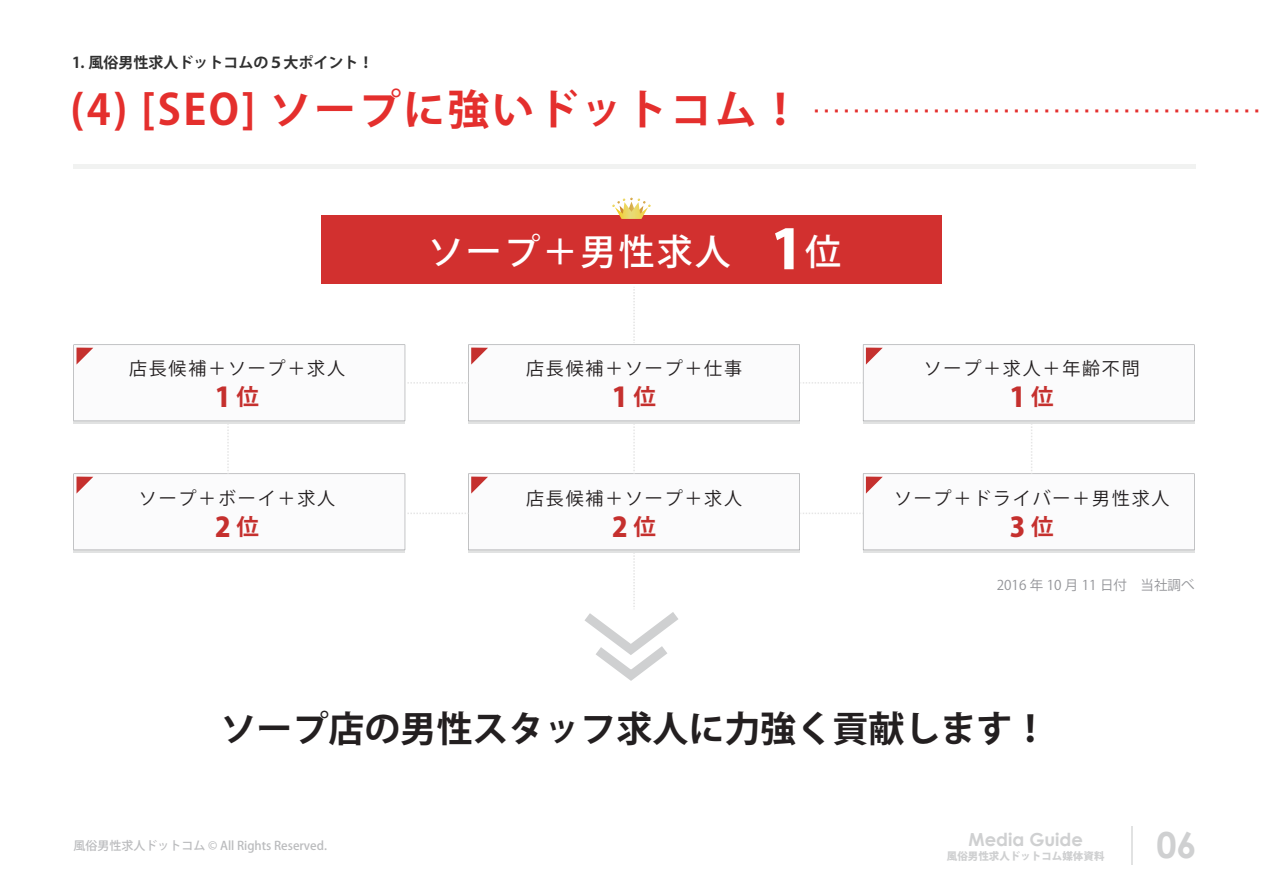
<style>
.page{position:relative;width:1263px;height:893px;background:#fff}
.page>*{position:absolute;margin:0;border:0;box-sizing:border-box;transform-origin:0 0}
.t1{font:37.5px "Hiragino Kaku W1 90 msp RKSJ H";color:#e42f2d}
.t2{font:700 36px "Koz Go Pr 6 N";color:#231f20}
.t3{font:500 36px "Koz Go Pr 6 N";letter-spacing:.06em;color:#fff}
.t4{font:700 36px "Century Gothic";color:#cfd0d1}
.t5{font:800 27px "Koz Go Pr 6 N";color:#c5302e}
.t6{font:18px "Koz Go Pr 6 N";letter-spacing:.1em;color:#231f20}
.t7{font:700 18px "Century Gothic";color:#cfd0d1}
.t8{font:700 15px "Koz Go Pr 6 N";color:#303030}
.t9{font:13.5px "Koz Go Pr 6 N";color:#939498}
.t10{font:500 12px "Koz Go Pr 6 N";color:#bbbcbe}
.t11{font:800 10.5px "Koz Go Pr 6 N";color:#cfd0d1}
.s1{font-family:"Koz Go Pr 6 N";font-weight:700;font-size:42px}
.s2{font-weight:700;font-size:22.5px}
.s3{font-weight:800;font-size:54px}
</style>
<div class="page">
<hr style="left:1132px;top:826px;width:1px;height:39px;background:#e1e2e2">
<hr style="left:73px;top:165px;width:1122px;height:4px;background:#f1f2f1">
<div style="left:321px;top:216px;width:621px;height:68px;background:#d2302f"></div>
<svg style="left:612px;top:198px;width:39px;height:21px"></svg>
<svg style="left:73px;top:287px;width:1121px;height:394px"></svg>
<p class="t8" style="left:72px;top:54px;width:303px">1. 風俗男性求人ドットコムの５大ポイント！</p>
<h1 class="t1" style="left:70px;top:80px;width:1191px"><span class="s1">(4) [SEO] ソープに強いドットコム！</span> .............................................</h1>
<p class="t6" style="left:129px;top:359px;width:217px">店長候補＋ソープ＋求人</p>
<h3 class="t5" style="left:215px;top:382px;width:45px">1<span class="s2">位</span></h3>
<p class="t6" style="left:139px;top:488px;width:198px">ソープ＋ボーイ＋求人</p>
<h3 class="t5" style="left:215px;top:512px;width:45px">2<span class="s2">位</span></h3>
<h2 class="t3" style="left:428px;top:232px;width:415px">ソープ＋男性求人　<span class="s3">1</span>位</h2>
<p class="t6" style="left:526px;top:359px;width:217px">店長候補＋ソープ＋仕事</p>
<h3 class="t5" style="left:612px;top:382px;width:45px">1<span class="s2">位</span></h3>
<p class="t6" style="left:526px;top:488px;width:217px">店長候補＋ソープ＋求人</p>
<h3 class="t5" style="left:612px;top:512px;width:45px">2<span class="s2">位</span></h3>
<p class="t6" style="left:924px;top:359px;width:217px">ソープ＋求人＋年齢不問</p>
<h3 class="t5" style="left:1010px;top:382px;width:45px">1<span class="s2">位</span></h3>
<p class="t6" style="left:894px;top:488px;width:277px">ソープ＋ドライバー＋男性求人</p>
<h3 class="t5" style="left:1010px;top:512px;width:45px">3<span class="s2">位</span></h3>
<p class="t9" style="left:997px;top:577px;width:199px">2016 年 10 月 11 日付　当社調べ</p>
<h2 class="t2" style="left:220px;top:708px;width:829px">ソープ店の男性スタッフ求人に力強く貢献します！</h2>
<p class="t10" style="left:73px;top:838px;width:255px">風俗男性求人ドットコム © All Rights Reserved.</p>
<p class="t7" style="left:968px;top:825px;width:116px">Media Guide</p>
<h2 class="t4" style="left:1156px;top:818px;width:42px">06</h2>
<h2 class="t4" style="left:1176px;top:818px;width:22px">3</h2>
<p class="t11" style="left:947px;top:850px;width:159px">風俗男性求人ドットコム媒体資料</p>
</div>
